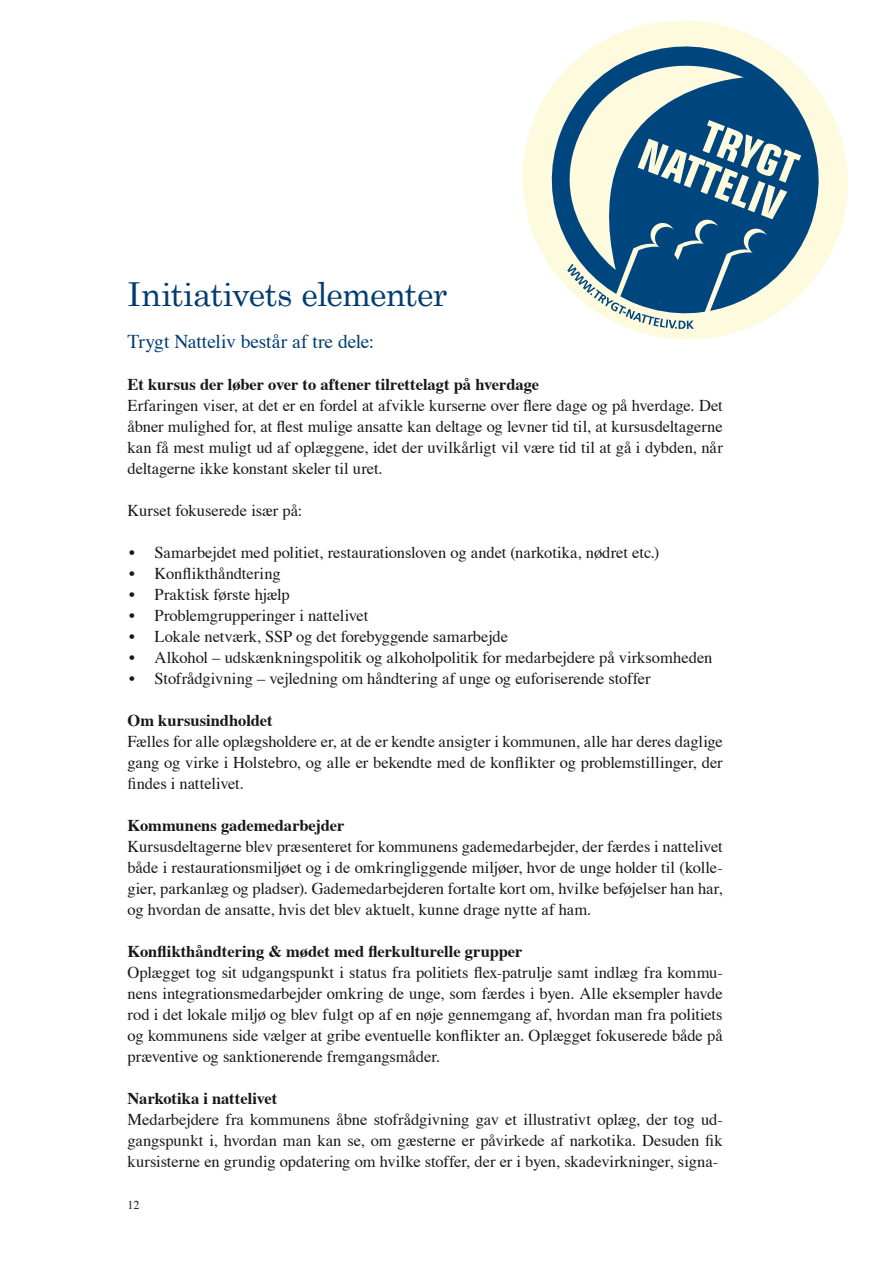
<style>
.page{position:relative;width:893px;height:1263px;background:#fff}
.page>*{position:absolute;margin:0;border:0;box-sizing:border-box;transform-origin:0 0}
.t1{font:33px "Century";letter-spacing:-.03em;color:#003c71}
.t2{font:19.5px "Times";letter-spacing:-.005em;color:#003c71}
.t3{font:16.5px/21px "Times";letter-spacing:-.005em;color:#1a171c;text-align:justify}
.t4{font:700 16.5px "Times";letter-spacing:-.005em;color:#1a171c}
.t5{font:12px "Times";color:#1a171c}
</style>
<div class="page">
<svg style="left:656px;top:20px;width:192px;height:320px"></svg>
<svg style="left:522px;top:22px;width:222px;height:264px;fill:#fefade"></svg>
<svg style="left:566px;top:120px;width:235px;height:216px;background:#678fa7"></svg>
<h1 class="t1" style="left:128px;top:266px;width:322px">Initiativets elementer</h1>
<p class="t2" style="left:128px;top:323px;width:248px">Trygt Natteliv består af tre dele:</p>
<p class="t4" style="left:128px;top:368px;width:413px">Et kursus der løber over to aftener tilrettelagt på hverdage</p>
<p class="t3" style="left:128px;top:393px;width:597px">Erfaringen viser, at det er en fordel at afvikle kurserne over flere dage og på hverdage. Det åbner mulighed for, at flest mulige ansatte kan deltage og levner tid til, at kursusdeltagerne kan få mest muligt ud af oplæggene, idet der uvilkårligt vil være tid til at gå i dybden, når deltagerne ikke konstant skeler til uret.</p>
<p class="t3" style="left:128px;top:498px;width:176px">Kurset fokuserede især på:</p>
<p class="t3" style="left:129px;top:540px;width:532px">• Samarbejdet med politiet, restaurationsloven og andet (narkotika, nødret etc.)</p>
<p class="t3" style="left:129px;top:561px;width:153px">• Konflikthåndtering</p>
<p class="t3" style="left:129px;top:582px;width:162px">• Praktisk første hjælp</p>
<p class="t3" style="left:129px;top:603px;width:241px">• Problemgrupperinger i nattelivet</p>
<p class="t3" style="left:129px;top:624px;width:381px">• Lokale netværk, SSP og det forebyggende samarbejde</p>
<p class="t3" style="left:129px;top:645px;width:585px">• Alkohol – udskænkningspolitik og alkoholpolitik for medarbejdere på virksomheden</p>
<p class="t3" style="left:129px;top:666px;width:523px">• Stofrådgivning – vejledning om håndtering af unge og euforiserende stoffer</p>
<p class="t4" style="left:128px;top:704px;width:147px">Om kursusindholdet</p>
<p class="t3" style="left:128px;top:729px;width:597px">Fælles for alle oplægsholdere er, at de er kendte ansigter i kommunen, alle har deres daglige gang og virke i Holstebro, og alle er bekendte med de konflikter og problemstillinger, der findes i nattelivet.</p>
<p class="t4" style="left:128px;top:809px;width:218px">Kommunens gademedarbejder</p>
<p class="t3" style="left:128px;top:834px;width:597px">Kursusdeltagerne blev præsenteret for kommunens gademedarbejder, der færdes i nattelivet både i restaurationsmiljøet og i de omkringliggende miljøer, hvor de unge holder til (kolle&shy;gier, parkanlæg og pladser). Gademedarbejderen fortalte kort om, hvilke beføjelser han har, og hvordan de ansatte, hvis det blev aktuelt, kunne drage nytte af ham.</p>
<p class="t4" style="left:128px;top:935px;width:396px">Konflikthåndtering &amp; mødet med flerkulturelle grupper</p>
<p class="t3" style="left:128px;top:960px;width:597px">Oplægget tog sit udgangspunkt i status fra politiets flex-patrulje samt indlæg fra kommu&shy;nens integrationsmedarbejder omkring de unge, som færdes i byen. Alle eksempler havde rod i det lokale miljø og blev fulgt op af en nøje gennemgang af, hvordan man fra politiets og kommunens side vælger at gribe eventuelle konflikter an. Oplægget fokuserede både på præventive og sanktionerende fremgangsmåder.</p>
<p class="t4" style="left:128px;top:1082px;width:151px">Narkotika i nattelivet</p>
<p class="t3" style="left:128px;top:1107px;width:597px">Medarbejdere fra kommunens åbne stofrådgivning gav et illustrativt oplæg, der tog ud&shy;gangspunkt i, hvordan man kan se, om gæsterne er påvirkede af narkotika. Desuden fik kursisterne en grundig opdatering om hvilke stoffer, der er i byen, skadevirkninger, signa-</p>
<p class="t5" style="left:128px;top:1194px;width:13px">12</p>
</div>
